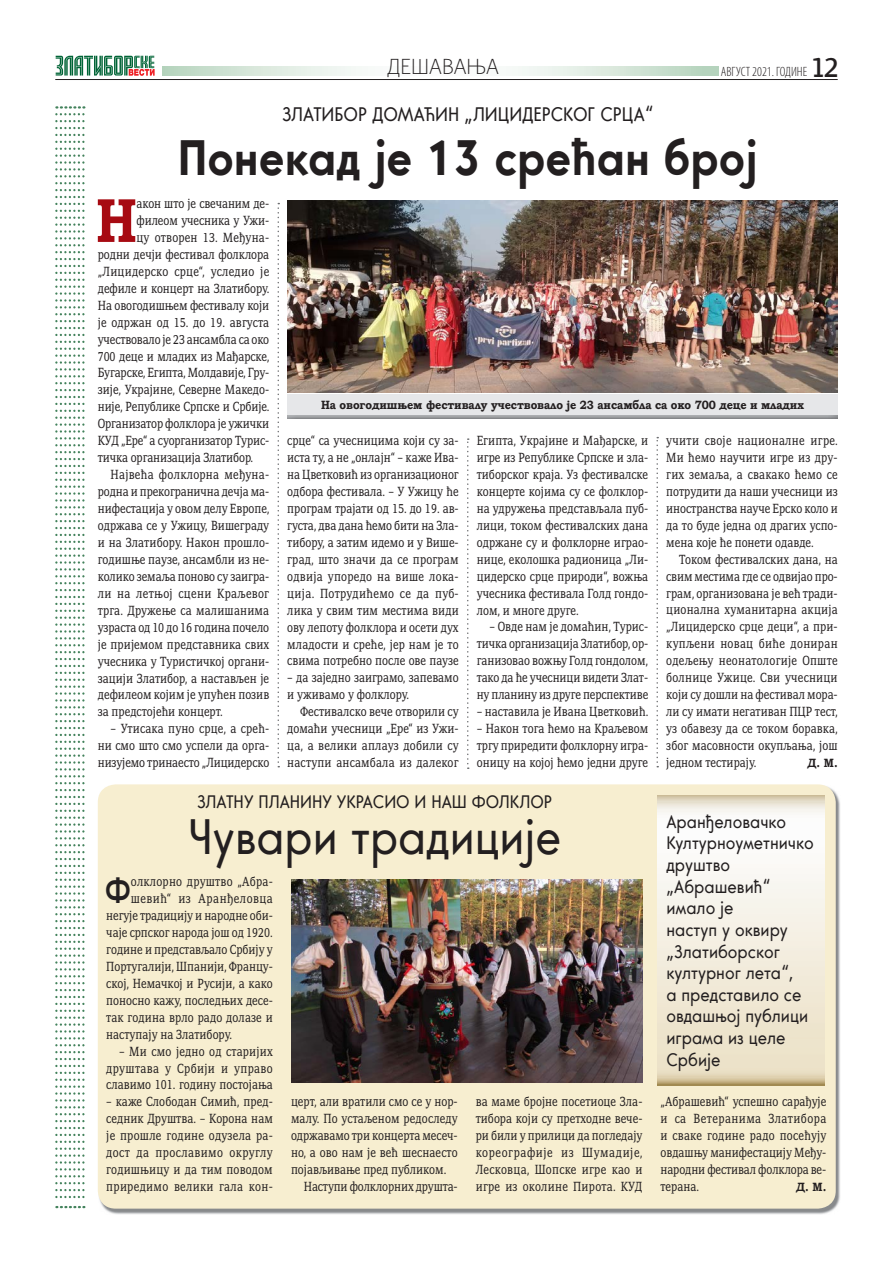
<style>
.page{position:relative;width:893px;height:1263px;background:#fff}
.page>*{position:absolute;margin:0;border:0;box-sizing:border-box;transform-origin:0 0}
.t1{font:700 62.55px "Bookman Old Style";color:#a70a12;scale:.8 1}
.t2{font:700 49.5px "Core Sans G";color:#231f20;scale:.9 1}
.t3{font:49.5px "Core Sans G";color:#231f20;scale:.9 1}
.t4{font:500 36.6px "Core Sans G";color:#231f20;scale:.8 1}
.t5{font:21px "Adamant Sans Pro Th";color:#231f20}
.t6{font:19.5px "Core Sans G";color:#231f20;scale:.9 1}
.t7{font:18px/21.6px "Core Sans G";color:#231f20;scale:.9 1}
.t8{font:300 condensed 13.5px "Myriad Pro";color:#231f20}
.t9{font:12.75px/17px "Adamant";color:#231f20;text-align:justify;scale:.8 1}
.t10{font:12.75px "Adamant";letter-spacing:.025em;color:#231f20;scale:.8 1}
.t11{font:12.75px "Adamant";letter-spacing:.03em;color:#231f20;scale:.8 1}
.t12{font:12.75px "Adamant";letter-spacing:.02em;color:#231f20;scale:.8 1}
.t13{font:12.75px "Adamant";letter-spacing:.045em;color:#231f20;scale:.8 1}
.t14{font:700 12px "Bookman Old Style";letter-spacing:-.01em;color:#231f20;scale:.9 1}
.s1{font-family:"Adamant Sans Pro Md";font-weight:400;font-stretch:normal;font-size:27px}
</style>
<div class="page">
<svg style="left:163px;top:67px;width:555px;height:9px"></svg>
<svg style="left:55px;top:55px;width:100px;height:21px"></svg>
<hr style="left:55px;top:79px;width:783px;height:1px;background:#231f20">
<svg style="left:55px;top:106px;width:30px;height:1102px"></svg>
<img style="left:287px;top:201px;width:551px;height:191px">
<img style="left:98px;top:786px;width:742px;height:428px">
<div style="left:98px;top:784px;width:738px;height:424px;background:#f7eed0;border-radius:18px"></div>
<img style="left:291px;top:879px;width:351px;height:203px">
<svg style="left:658px;top:795px;width:166px;height:290px"></svg>
<div style="left:287px;top:394px;width:551px;height:22px;background:#e6e7e9"></div>
<svg style="left:278px;top:203px;width:1px;height:564px"></svg>
<svg style="left:467px;top:438px;width:2px;height:331px"></svg>
<svg style="left:656px;top:437px;width:2px;height:330px"></svg>
<h3 class="t5" style="left:387px;top:55px;width:113px">ДЕШАВАЊА</h3>
<p class="t8" style="left:721px;top:63px;width:120px">АВГУСТ 2021. ГОДИНЕ <span class="s1">12</span></p>
<h3 class="t6" style="left:282px;top:102px;width:414px">ЗЛАТИБОР ДОМАЋИН „ЛИЦИДЕРСКОГ СРЦА“</h3>
<h2 class="t2" style="left:178px;top:128px;width:646px">Понекад је 13 срећан број</h2>
<h1 class="t1" style="left:96px;top:175px;width:53px">Н</h1>
<p class="t9" style="left:137px;top:195px;width:167px">акон што је свечаним де-</p>
<p class="t9" style="left:137px;top:212px;width:167px">филеом учесника у Ужи-</p>
<p class="t9" style="left:137px;top:229px;width:167px">цу отворен 13. Међуна-</p>
<p class="t9" style="left:98px;top:246px;width:216px">родни дечји фестивал фолклора</p>
<p class="t10" style="left:98px;top:264px;width:216px">„Лицидерско срце“, уследио је</p>
<p class="t9" style="left:98px;top:280px;width:216px">дефиле и концерт на Златибору.</p>
<p class="t9" style="left:98px;top:297px;width:216px">На овогодишњем фестивалу који</p>
<p class="t9" style="left:98px;top:314px;width:216px">је одржан од 15. до 19. августа</p>
<p class="t9" style="left:98px;top:331px;width:216px">учествовало је 23 ансамбла са око</p>
<p class="t9" style="left:98px;top:347px;width:216px">700 деце и младих из Мађарске,</p>
<p class="t9" style="left:98px;top:364px;width:216px">Бугарске, Египта, Молдавије, Гру-</p>
<p class="t9" style="left:98px;top:381px;width:216px">зије, Украјине, Северне Македо-</p>
<p class="t9" style="left:98px;top:398px;width:216px">није, Републике Српске и Србије.</p>
<p class="t9" style="left:98px;top:415px;width:216px">Организатор фолклора је ужички</p>
<p class="t9" style="left:98px;top:432px;width:216px">КУД „Ере“ а суорганизатор Турис-</p>
<p class="t9" style="left:98px;top:449px;width:196px">тичка организација Златибор.</p>
<p class="t10" style="left:111px;top:467px;width:200px">Највећа фолклорна међуна-</p>
<p class="t9" style="left:98px;top:483px;width:216px">родна и прекогранична дечја ма-</p>
<p class="t9" style="left:98px;top:500px;width:216px">нифестација у овом делу Европе,</p>
<p class="t9" style="left:98px;top:517px;width:216px">одржава се у Ужицу, Вишеграду</p>
<p class="t9" style="left:98px;top:534px;width:216px">и на Златибору. Након прошло-</p>
<p class="t9" style="left:98px;top:551px;width:216px">годишње паузе, ансамбли из не-</p>
<p class="t9" style="left:98px;top:568px;width:216px">колико земаља поново су заигра-</p>
<p class="t11" style="left:98px;top:586px;width:216px">ли на летњој сцени Краљевог</p>
<p class="t9" style="left:98px;top:602px;width:216px">трга. Дружење са малишанима</p>
<p class="t9" style="left:98px;top:619px;width:216px">узраста од 10 до 16 година почело</p>
<p class="t9" style="left:98px;top:636px;width:216px">је пријемом представника свих</p>
<p class="t9" style="left:98px;top:652px;width:216px">учесника у Туристичкој органи-</p>
<p class="t9" style="left:98px;top:669px;width:216px">зацији Златибор, а настављен је</p>
<p class="t9" style="left:98px;top:686px;width:216px">дефилеом којим је упућен позив</p>
<p class="t9" style="left:98px;top:703px;width:158px">за предстојећи концерт.</p>
<p class="t9" style="left:98px;top:720px;width:216px;text-indent:13px">– Утисака пуно срце, а срећ&shy;ни смо што смо успели да орга&shy;низујемо тринаесто „Лицидерско</p>
<p class="t14" style="left:321px;top:396px;width:538px">На овогодишњем фестивалу учествoвало је 23 ансамбла са око 700 деце и младих</p>
<p class="t9" style="left:287px;top:432px;width:216px">срце“ са учесницима који су за&shy;иста ту, а не „онлајн“ – каже Ива&shy;на Цветковић из организационог одбора фестивала. – У Ужицу ће програм трајати од 15. до 19. ав&shy;густа, два дана ћемо бити на Зла&shy;тибору, а затим идемо и у Више&shy;град, што значи да се програм одвија упоредо на више лока&shy;ција. Потрудићемо се да пуб&shy;лика у свим тим местима види ову лепоту фолклора и осети дух младости и среће, јер нам је то свима потребно после ове паузе</p>
<p class="t9" style="left:287px;top:669px;width:216px">– да заједно заиграмо, запевамо и уживамо у фолклору.</p>
<p class="t9" style="left:287px;top:703px;width:216px;text-indent:13px">Фестивалско вече отворили су домаћи учесници „Ере“ из Ужи&shy;ца, а велики аплауз добили су наступи ансамбала из далеког</p>
<p class="t9" style="left:477px;top:432px;width:216px">Египта, Украјине и Мађарске, и игре из Републике Српске и зла&shy;тиборског краја. Уз фестивалске концерте којима су се фолклор&shy;на удружења представљала пуб&shy;лици, током фестивалских дана одржане су и фолклорне играо&shy;нице, еколошка радионица „Ли&shy;цидерско срце природи“, вожња учесника фестивала Голд гондо&shy;лом, и многе друге.</p>
<p class="t9" style="left:477px;top:618px;width:216px;text-indent:13px">– Овде нам је домаћин, Турис&shy;тичка организација Златибор, ор&shy;ганизовао вожњу Голд гондолом, тако да ће учесници видети Злат&shy;ну планину из друге перспективе</p>
<p class="t9" style="left:477px;top:703px;width:216px">– наставила је Ивана Цветковић.</p>
<p class="t9" style="left:477px;top:720px;width:216px">– Након тога ћемо на Краљевом тргу приредити фолклорну игра&shy;оницу на којој ћемо једни друге</p>
<p class="t9" style="left:666px;top:432px;width:216px">учити своје националне игре.<br>Ми ћемо нaучити игре из дру&shy;гих земаља, а свакако ћемо се потрудити да наши учесници из иностранства науче Ерско коло и да то буде једна од драгих успо&shy;мена које ће понети одавде.</p>
<p class="t9" style="left:666px;top:551px;width:216px;text-indent:13px">Током фестивалских дана, на свим местима где се одвијао про&shy;грам, организована је већ тради&shy;ционална хуманитарна акција „Лицидерско срце деци“, а при&shy;купљени новац биће дониран одељењу неонатологије Опште болнице Ужице. Сви учесници који су дошли на фестивал мора&shy;ли су имати негативан ПЦР тест, уз обавезу да се током боравка, због масовности окупљања, још једном тестирају.</p>
<p class="t14" style="left:807px;top:755px;width:35px">Д. М.</p>
<h3 class="t7" style="left:197px;top:791px;width:396px">ЗЛАТНУ ПЛАНИНУ УКРАСИО И НАШ ФОЛКЛОР</h3>
<h2 class="t3" style="left:188px;top:807px;width:416px">Чувари традиције</h2>
<h3 class="t7" style="left:666px;top:811px;width:165px">Аранђеловачко<br>Културноуметничко друштво „Абрашевић“ имало је<br>наступ у оквиру „Златиборског културног лета“,<br>а представило се овдашњој публици играма из целе<br>Србије</h3>
<h3 class="t4" style="left:105px;top:868px;width:34px">Ф</h3>
<p class="t12" style="left:131px;top:874px;width:179px">олклорно друштво „Абра-</p>
<p class="t13" style="left:131px;top:891px;width:179px">шевић“ из Аранђеловца</p>
<p class="t9" style="left:106px;top:907px;width:210px">негује традицију и народне оби-</p>
<p class="t9" style="left:106px;top:924px;width:210px">чаје српског народа још од 1920.</p>
<p class="t9" style="left:106px;top:941px;width:210px">године и представљало Србију у</p>
<p class="t9" style="left:106px;top:958px;width:210px">Португалији, Шпанији, Францу-</p>
<p class="t9" style="left:106px;top:975px;width:210px">ској, Немачкој и Русији, а како</p>
<p class="t9" style="left:106px;top:992px;width:210px">поносно кажу, последњих десе-</p>
<p class="t9" style="left:106px;top:1009px;width:210px">так година врло радо долазе и</p>
<p class="t9" style="left:106px;top:1025px;width:159px">наступају на Златибору.</p>
<p class="t9" style="left:106px;top:1042px;width:210px;text-indent:13px">– Ми смо једно од старијих друштава у Србији и управо славимо 101. годину постојања</p>
<p class="t9" style="left:106px;top:1093px;width:210px">– каже Слободан Симић, пред&shy;седник Друштва. – Корона нам је прошле године одузела ра&shy;дост да прославимо округлу годишњицу и да тим поводом приредимо велики гала кон-</p>
<p class="t9" style="left:291px;top:1093px;width:210px">церт, али вратили смо се у нор-</p>
<p class="t9" style="left:476px;top:1093px;width:210px">ва маме бројне посетиоце Зла&shy;тибора који су претходне вече&shy;ри били у прилици да погледају кореографије из Шумадије, Лесковца, Шопске игре као и игре из околине Пирота. КУД</p>
<p class="t9" style="left:660px;top:1093px;width:209px">„Абрашевић“ успешно сарађује и са Ветеранима Златибора и сваке године радо посећују овдашњу манифестацију Међу&shy;народни фестивал фолклора ве&shy;терана.</p>
<p class="t9" style="left:291px;top:1110px;width:210px">малу. По устаљеном редоследу</p>
<p class="t9" style="left:291px;top:1127px;width:210px">одржавамо три концерта месеч-</p>
<p class="t9" style="left:291px;top:1144px;width:210px">но, а ово нам је већ шеснаесто</p>
<p class="t9" style="left:291px;top:1161px;width:196px">појављивање пред публиком.</p>
<p class="t9" style="left:304px;top:1178px;width:194px">Наступи фолклорних друшта-</p>
<p class="t14" style="left:796px;top:1178px;width:35px">Д. М.</p>
</div>
